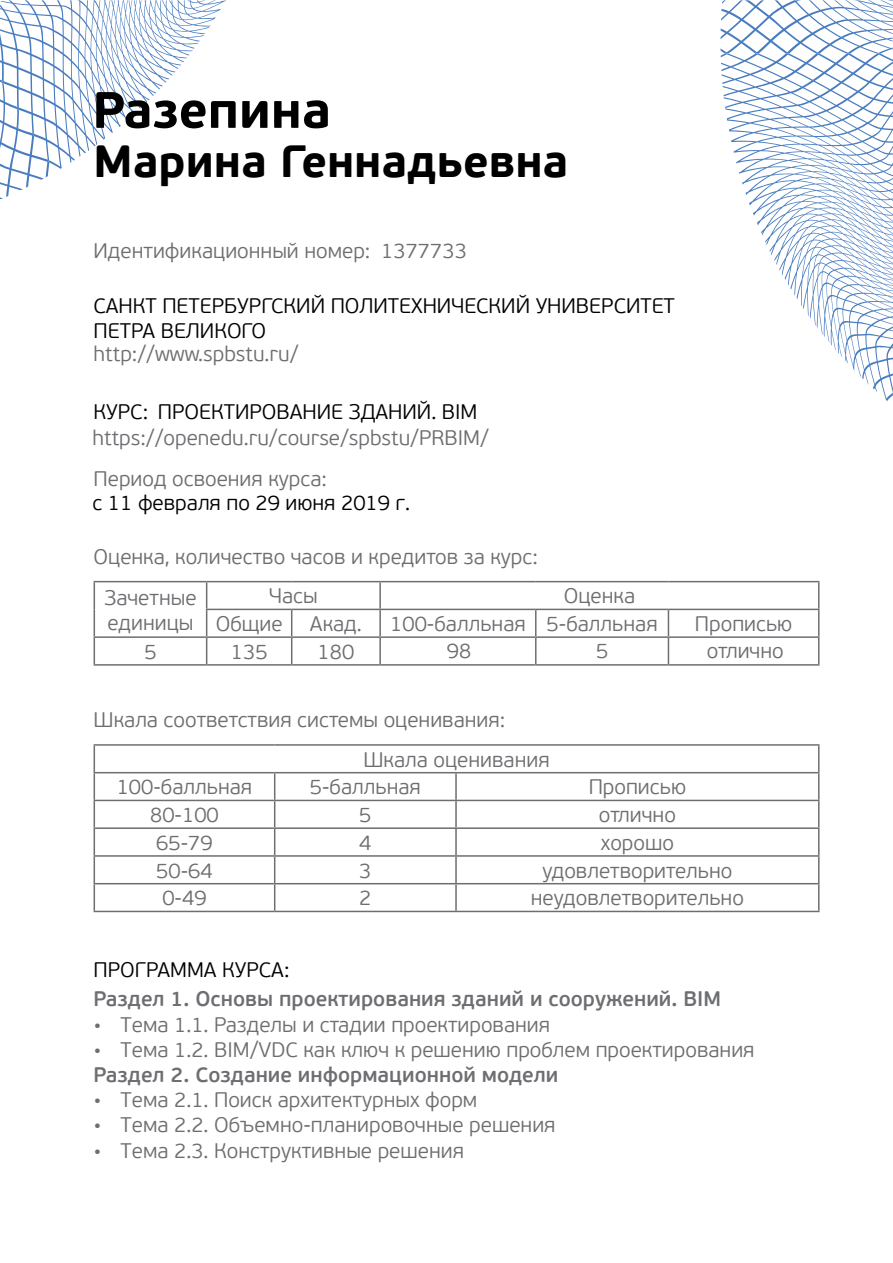
<style>
.page{position:relative;width:893px;height:1263px;background:#fff}
.page>*{position:absolute;margin:0;border:0;box-sizing:border-box;transform-origin:0 0}
.t1{font:700 51px "PF Beau Sans Pro";color:#000}
.t2{font:700 45px "PF Beau Sans Pro";color:#000}
.t3{font:300 21px/25.2px "PF Beau Sans Pro";color:#6d6e71}
.t4{font:300 21px/25.3px "PF Beau Sans Pro";color:#000}
.t5{font:600 21px "PF Beau Sans Pro";color:#6d6e71}
</style>
<div class="page">
<svg style="left:720px;top:0;width:173px;height:54px"></svg>
<svg style="left:720px;top:54px;width:173px;height:348px"></svg>
<svg style="left:0;top:0;width:226px;height:199px"></svg>
<hr style="left:94px;top:581px;width:113px;height:1px;background:#6d6e71">
<hr style="left:207px;top:581px;width:85px;height:1px;background:#6d6e71">
<hr style="left:292px;top:581px;width:88px;height:1px;background:#6d6e71">
<hr style="left:380px;top:581px;width:156px;height:1px;background:#6d6e71">
<hr style="left:379px;top:582px;width:2px;height:27px;background:#6d6e71">
<hr style="left:536px;top:581px;width:132px;height:1px;background:#6d6e71">
<hr style="left:668px;top:581px;width:151px;height:1px;background:#6d6e71">
<hr style="left:206px;top:609px;width:86px;height:1px;background:#6d6e71">
<hr style="left:292px;top:609px;width:88px;height:1px;background:#6d6e71">
<hr style="left:380px;top:609px;width:156px;height:1px;background:#6d6e71">
<hr style="left:379px;top:610px;width:2px;height:26px;background:#6d6e71">
<hr style="left:536px;top:609px;width:132px;height:1px;background:#6d6e71">
<hr style="left:668px;top:609px;width:151px;height:1px;background:#6d6e71">
<hr style="left:94px;top:636px;width:113px;height:2px;background:#6d6e71">
<svg style="left:94px;top:582px;width:1px;height:82px"></svg>
<hr style="left:207px;top:636px;width:85px;height:2px;background:#6d6e71">
<svg style="left:206px;top:582px;width:1px;height:82px"></svg>
<hr style="left:292px;top:636px;width:88px;height:2px;background:#6d6e71">
<svg style="left:291px;top:610px;width:1px;height:54px"></svg>
<hr style="left:380px;top:636px;width:156px;height:2px;background:#6d6e71">
<hr style="left:379px;top:638px;width:2px;height:26px;background:#6d6e71">
<hr style="left:536px;top:636px;width:132px;height:2px;background:#6d6e71">
<svg style="left:535px;top:610px;width:1px;height:54px"></svg>
<hr style="left:668px;top:636px;width:151px;height:2px;background:#6d6e71">
<svg style="left:668px;top:610px;width:1px;height:54px"></svg>
<svg style="left:818px;top:582px;width:1px;height:82px"></svg>
<hr style="left:94px;top:664px;width:113px;height:2px;background:#6d6e71">
<hr style="left:207px;top:664px;width:85px;height:2px;background:#6d6e71">
<hr style="left:292px;top:664px;width:88px;height:2px;background:#6d6e71">
<hr style="left:380px;top:664px;width:156px;height:2px;background:#6d6e71">
<hr style="left:536px;top:664px;width:132px;height:2px;background:#6d6e71">
<hr style="left:668px;top:664px;width:151px;height:2px;background:#6d6e71">
<hr style="left:94px;top:744px;width:181px;height:2px;background:#6d6e71">
<hr style="left:275px;top:744px;width:181px;height:2px;background:#6d6e71">
<hr style="left:456px;top:744px;width:363px;height:2px;background:#6d6e71">
<hr style="left:94px;top:772px;width:181px;height:1px;background:#6d6e71">
<hr style="left:275px;top:772px;width:181px;height:1px;background:#6d6e71">
<hr style="left:456px;top:772px;width:363px;height:1px;background:#6d6e71">
<hr style="left:455px;top:773px;width:2px;height:27px;background:#6d6e71">
<hr style="left:94px;top:800px;width:181px;height:1px;background:#6d6e71">
<hr style="left:275px;top:800px;width:181px;height:1px;background:#6d6e71">
<hr style="left:456px;top:800px;width:363px;height:1px;background:#6d6e71">
<hr style="left:455px;top:801px;width:2px;height:26px;background:#6d6e71">
<hr style="left:94px;top:827px;width:181px;height:2px;background:#6d6e71">
<hr style="left:275px;top:827px;width:181px;height:2px;background:#6d6e71">
<hr style="left:456px;top:827px;width:363px;height:2px;background:#6d6e71">
<hr style="left:455px;top:829px;width:2px;height:26px;background:#6d6e71">
<hr style="left:94px;top:855px;width:181px;height:2px;background:#6d6e71">
<hr style="left:275px;top:855px;width:181px;height:2px;background:#6d6e71">
<hr style="left:456px;top:855px;width:363px;height:2px;background:#6d6e71">
<hr style="left:455px;top:857px;width:2px;height:26px;background:#6d6e71">
<hr style="left:94px;top:883px;width:181px;height:1px;background:#6d6e71">
<svg style="left:94px;top:746px;width:1px;height:165px"></svg>
<hr style="left:275px;top:883px;width:181px;height:1px;background:#6d6e71">
<svg style="left:274px;top:773px;width:1px;height:138px"></svg>
<hr style="left:456px;top:883px;width:363px;height:1px;background:#6d6e71">
<hr style="left:455px;top:884px;width:2px;height:27px;background:#6d6e71">
<svg style="left:818px;top:746px;width:1px;height:165px"></svg>
<hr style="left:94px;top:911px;width:181px;height:1px;background:#6d6e71">
<hr style="left:275px;top:911px;width:181px;height:1px;background:#6d6e71">
<hr style="left:456px;top:911px;width:363px;height:1px;background:#6d6e71">
<h1 class="t1" style="left:92px;top:78px;width:240px">Разепина</h1>
<h2 class="t2" style="left:94px;top:133px;width:476px">Марина Геннадьевна</h2>
<p class="t3" style="left:94px;top:238px;width:278px">Идентификационный номер:</p>
<p class="t4" style="left:94px;top:293px;width:583px">САНКТ ПЕТЕРБУРГСКИЙ ПОЛИТЕХНИЧЕСКИЙ УНИВЕРСИТЕТ<br>ПЕТРА ВЕЛИКОГО</p>
<p class="t3" style="left:94px;top:342px;width:206px">http://www.spbstu.ru/</p>
<p class="t4" style="left:94px;top:400px;width:56px">КУРС:</p>
<p class="t3" style="left:381px;top:238px;width:87px">1377733</p>
<p class="t4" style="left:158px;top:399px;width:321px">ПРОЕКТИРОВАНИЕ ЗДАНИЙ. BIM</p>
<p class="t3" style="left:92px;top:426px;width:398px">https://openedu.ru/course/spbstu/PRBIM/</p>
<p class="t3" style="left:94px;top:466px;width:235px">Период освоения курса:</p>
<p class="t4" style="left:92px;top:490px;width:319px">с 11 февраля по 29 июня 2019 г.</p>
<p class="t3" style="left:94px;top:545px;width:446px">Оценка, количество часов и кредитов за курс:</p>
<p class="t3" style="left:104px;top:585px;width:94px">Зачетные единицы</p>
<p class="t3" style="left:269px;top:584px;width:50px">Часы</p>
<p class="t3" style="left:564px;top:584px;width:73px">Оценка</p>
<p class="t3" style="left:216px;top:612px;width:69px">Общие</p>
<p class="t3" style="left:310px;top:612px;width:53px">Акад.</p>
<p class="t3" style="left:390px;top:612px;width:269px">100-балльная 5-балльная</p>
<p class="t3" style="left:695px;top:612px;width:99px">Прописью</p>
<p class="t3" style="left:144px;top:639px;width:14px">5</p>
<p class="t3" style="left:231px;top:639px;width:38px">135</p>
<p class="t3" style="left:318px;top:639px;width:38px">180</p>
<p class="t3" style="left:447px;top:639px;width:26px">98</p>
<p class="t3" style="left:596px;top:639px;width:14px">5</p>
<p class="t3" style="left:707px;top:639px;width:79px">отлично</p>
<p class="t3" style="left:94px;top:707px;width:413px">Шкала соответствия системы оценивания:</p>
<p class="t3" style="left:363px;top:747px;width:188px">Шкала оценивания</p>
<p class="t3" style="left:117px;top:775px;width:137px">100-балльная</p>
<p class="t3" style="left:310px;top:775px;width:113px">5-балльная</p>
<p class="t3" style="left:589px;top:775px;width:99px">Прописью</p>
<p class="t3" style="left:150px;top:803px;width:70px">80-100</p>
<p class="t3" style="left:359px;top:803px;width:14px">5</p>
<p class="t3" style="left:599px;top:803px;width:79px">отлично</p>
<p class="t3" style="left:156px;top:830px;width:58px">65-79</p>
<p class="t3" style="left:359px;top:830px;width:14px">4</p>
<p class="t3" style="left:601px;top:830px;width:75px">хорошо</p>
<p class="t3" style="left:156px;top:858px;width:58px">50-64</p>
<p class="t3" style="left:359px;top:858px;width:14px">3</p>
<p class="t3" style="left:542px;top:858px;width:192px">удовлетворительно</p>
<p class="t3" style="left:162px;top:886px;width:46px">0-49</p>
<p class="t3" style="left:359px;top:886px;width:14px">2</p>
<p class="t3" style="left:531px;top:886px;width:215px">неудовлетворительно</p>
<p class="t4" style="left:94px;top:957px;width:197px">ПРОГРАММА КУРСА:</p>
<p class="t5" style="left:94px;top:986px;width:629px">Раздел 1. Основы проектирования зданий и сооружений. BIM</p>
<p class="t3" style="left:94px;top:1012px;width:458px">• Тема 1.1. Разделы и стадии проектирования</p>
<p class="t3" style="left:94px;top:1037px;width:662px">• Тема 1.2. BIM/VDC как ключ к решению проблем проектирования</p>
<p class="t5" style="left:94px;top:1062px;width:466px">Раздел 2. Создание информационной модели</p>
<p class="t3" style="left:94px;top:1088px;width:385px">• Тема 2.1. Поиск архитектурных форм</p>
<p class="t3" style="left:94px;top:1113px;width:463px">• Тема 2.2. Объемно-планировочные решения</p>
<p class="t3" style="left:94px;top:1138px;width:372px">• Тема 2.3. Конструктивные решения</p>
</div>
